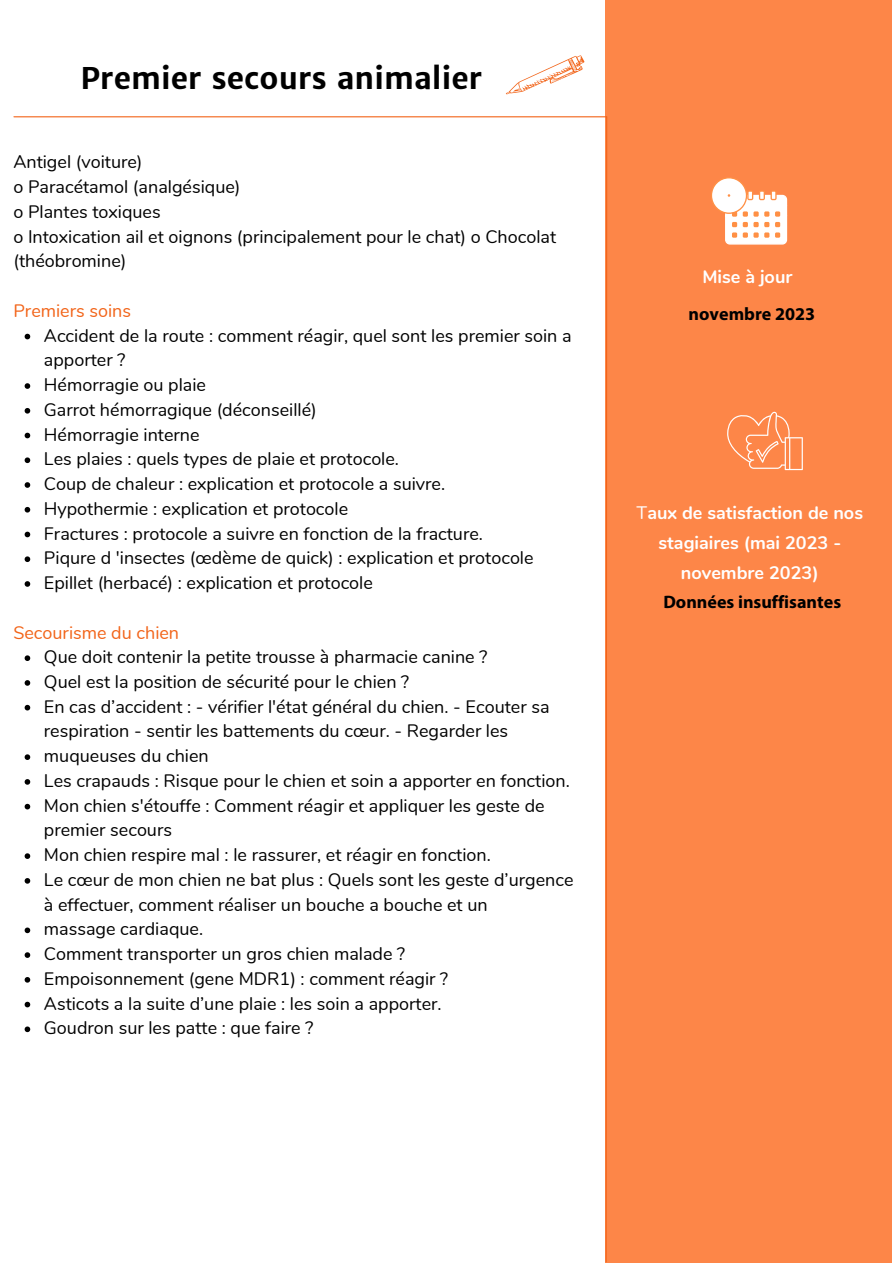
<style>
.page{position:relative;width:893px;height:1264px;background:#fff}
.page>*{position:absolute;margin:0;border:0;box-sizing:border-box;transform-origin:0 0}
.t1{font:700 30px "Merriweather Sans";color:#000}
.t2{font:18px/24.8px "Nunito";color:#000}
.t3{font:700 18px/29.7px "Nunito";color:#fff;text-align:center}
.t4{font:700 18px "Myriad Pro";color:#000}
.t5{font:18px "Nunito";color:#f26419}
.s1{font-weight:400}
</style>
<div class="page">
<div style="left:605px;top:0;width:287px;height:1262px;background:#fd8648"></div>
<svg style="left:605px;top:116px;width:2px;height:1146px"></svg>
<hr style="left:14px;top:116px;width:592px;height:1px;background:#f26419">
<svg style="left:711px;top:177px;width:76px;height:67px"></svg>
<svg style="left:727px;top:411px;width:75px;height:59px"></svg>
<svg style="left:25px;top:334px;width:5px;height:5px"></svg>
<svg style="left:25px;top:383px;width:5px;height:6px"></svg>
<svg style="left:25px;top:408px;width:5px;height:5px"></svg>
<svg style="left:25px;top:433px;width:5px;height:5px"></svg>
<svg style="left:25px;top:457px;width:5px;height:6px"></svg>
<svg style="left:25px;top:482px;width:5px;height:6px"></svg>
<svg style="left:25px;top:507px;width:5px;height:5px"></svg>
<svg style="left:25px;top:531px;width:5px;height:6px"></svg>
<svg style="left:25px;top:556px;width:5px;height:6px"></svg>
<svg style="left:25px;top:581px;width:5px;height:5px"></svg>
<svg style="left:25px;top:655px;width:5px;height:6px"></svg>
<svg style="left:25px;top:680px;width:5px;height:5px"></svg>
<svg style="left:25px;top:705px;width:5px;height:5px"></svg>
<svg style="left:25px;top:754px;width:5px;height:6px"></svg>
<svg style="left:25px;top:779px;width:5px;height:5px"></svg>
<svg style="left:25px;top:803px;width:5px;height:6px"></svg>
<svg style="left:25px;top:853px;width:5px;height:6px"></svg>
<svg style="left:25px;top:878px;width:5px;height:5px"></svg>
<svg style="left:25px;top:927px;width:5px;height:6px"></svg>
<svg style="left:25px;top:952px;width:5px;height:5px"></svg>
<svg style="left:25px;top:977px;width:5px;height:5px"></svg>
<svg style="left:25px;top:1001px;width:5px;height:6px"></svg>
<svg style="left:25px;top:1026px;width:5px;height:6px"></svg>
<svg style="left:506px;top:55px;width:78px;height:40px"></svg>
<h1 class="t1" style="left:80px;top:59px;width:403px">Premier secours animalier</h1>
<p class="t2" style="left:13px;top:150px;width:544px">Antigel (voiture)<br>o Paracétamol (analgésique)<br>o Plantes toxiques<br>o Intoxication ail et oignons (principalement pour le chat) o Chocolat (théobromine)</p>
<p class="t5" style="left:13px;top:299px;width:119px">Premiers soins</p>
<p class="t2" style="left:44px;top:323px;width:529px">Accident de la route : comment réagir, quel sont les premier soin a apporter ?<br>Hémorragie ou plaie<br>Garrot hémorragique (déconseillé)<br>Hémorragie interne<br>Les plaies : quels types de plaie et protocole.<br>Coup de chaleur : explication et protocole a suivre.<br>Hypothermie : explication et protocole<br>Fractures : protocole a suivre en fonction de la fracture.<br>Piqure d 'insectes (œdème de quick) : explication et protocole Epillet (herbacé) : explication et protocole</p>
<p class="t5" style="left:13px;top:620px;width:167px">Secourisme du chien</p>
<p class="t2" style="left:44px;top:645px;width:531px">Que doit contenir la petite trousse à pharmacie canine ?<br>Quel est la position de sécurité pour le chien ?<br>En cas d’accident : - vérifier l'état général du chien. - Ecouter sa respiration - sentir les battements du cœur. - Regarder les muqueuses du chien<br>Les crapauds : Risque pour le chien et soin a apporter en fonction.<br>Mon chien s'étouffe : Comment réagir et appliquer les geste de premier secours<br>Mon chien respire mal : le rassurer, et réagir en fonction.<br>Le cœur de mon chien ne bat plus : Quels sont les geste d’urgence à effectuer, comment réaliser un bouche a bouche et un<br>massage cardiaque.<br>Comment transporter un gros chien malade ?<br>Empoisonnement (gene MDR1) : comment réagir ?<br>Asticots a la suite d’une plaie : les soin a apporter.<br>Goudron sur les patte : que faire ?</p>
<p class="t3" style="left:702px;top:262px;width:91px">Mise à jour</p>
<p class="t4" style="left:688px;top:302px;width:128px">novembre 2023</p>
<p class="t3" style="left:636px;top:498px;width:228px"><span class="s1">T</span>aux de satisfaction de nos stagiaires (mai 2023 - novembre 2023)</p>
<p class="t4" style="left:663px;top:590px;width:179px">Données insuffisantes</p>
</div>
